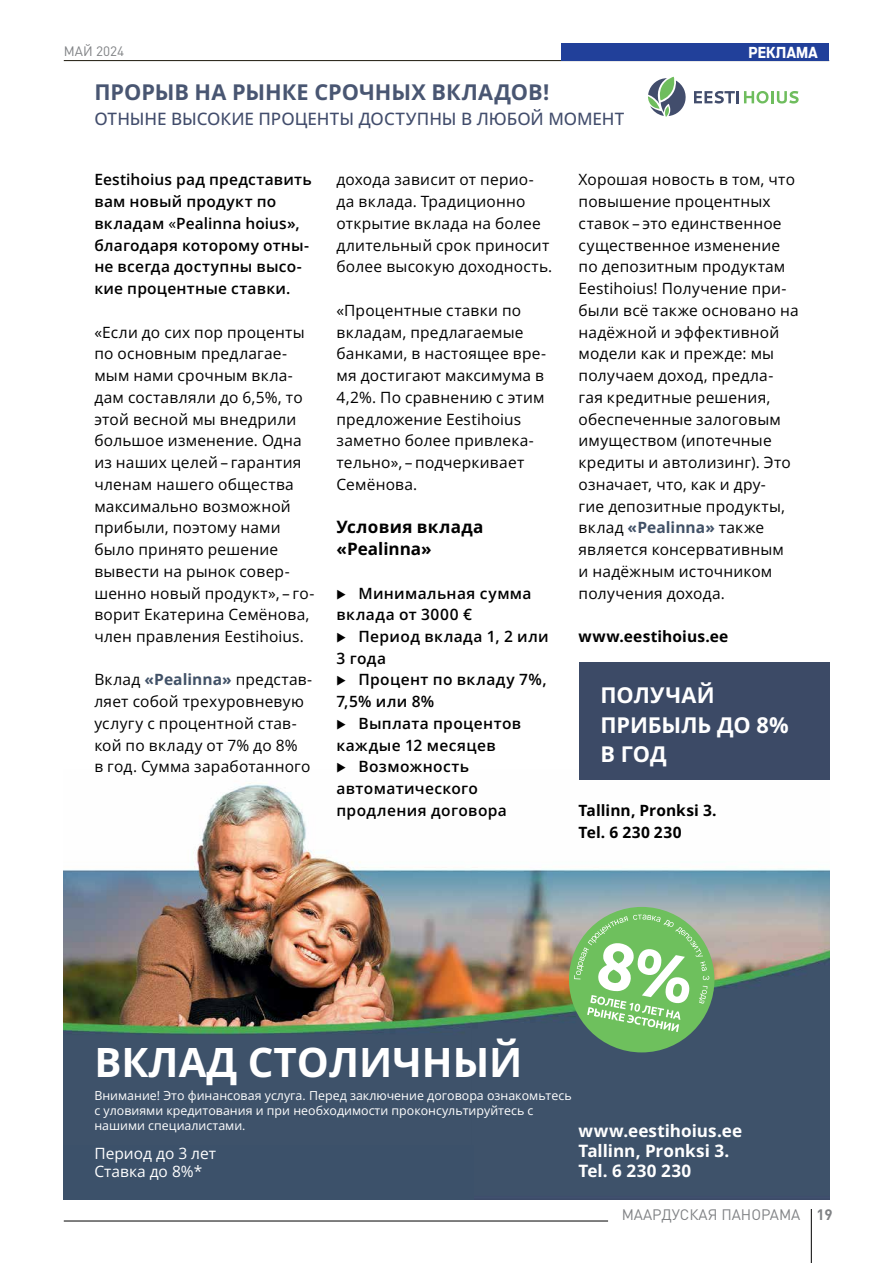
<style>
.page{position:relative;width:893px;height:1263px;background:#fff}
.page>*{position:absolute;margin:0;border:0;box-sizing:border-box;transform-origin:0 0}
.t1{font:700 40.35px "Open Sans";color:#fff}
.t2{font:700 21.75px "Open Sans";letter-spacing:-.005em;color:#495672}
.t3{font:700 21.75px/29.5px "Open Sans";letter-spacing:-.005em;color:#fff}
.t4{font:700 17.1px/20.2px "Open Sans";color:#fff}
.t5{font:500 17.1px "Open Sans";letter-spacing:-.005em;color:#424d6c}
.t6{font:700 17.1px/21.8px "Open Sans";letter-spacing:.01em;color:#000}
.t7{font:15.6px/21.8px "Open Sans";letter-spacing:.01em;color:#000}
.t8{font:600 15.6px/21.8px "Open Sans";letter-spacing:.02em;color:#000}
.t9{font:700 15.6px/21.8px "Open Sans";letter-spacing:.005em;color:#000}
.t10{font:15.6px/18.6px "Open Sans";color:#fff}
.t11{font:15px "DIN Pro";color:#808285}
.t12{font:700 15px "Ford Antenna Cond";color:#fff}
.t13{font:13.5px "DIN Pro";color:#808285}
.t14{font:12.45px/14.9px "Open Sans";color:#fff}
.s1{color:#21409a}
.s2{font-weight:400}
.s3{font-weight:700;color:#415167}
.s4{font-family:"Proxima Nova";font-weight:400}
.s5{font-weight:700}
</style>
<div class="page">
<hr style="left:64px;top:1221px;width:544px;height:1px;background:#000">
<hr style="left:811px;top:1209px;width:1px;height:54px;background:#000">
<hr style="left:64px;top:60px;width:765px;height:1px;background:#1c180b">
<img style="left:64px;top:783px;width:765px;height:416px">
<svg style="left:648px;top:77px;width:38px;height:40px"></svg>
<svg style="left:694px;top:91px;width:105px;height:13px"></svg>
<div style="left:569px;top:907px;width:145px;height:145px;background:#6ec05d;border-radius:50%"></div>
<div style="left:578px;top:662px;width:251px;height:118px;background:#3c4a66"></div>
<svg style="left:574px;top:914px;width:135px;height:118px"></svg>
<div style="left:561px;top:44px;width:268px;height:17px;background:#21409a"></div>
<p class="t13" style="left:64px;top:42px;width:62px">МАЙ 2024</p>
<h2 class="t2" style="left:94px;top:77px;width:456px">ПРОРЫВ НА РЫНКЕ СРОЧНЫХ ВКЛАДОВ!</h2>
<p class="t5" style="left:94px;top:107px;width:531px">ОТНЫНЕ ВЫСОКИЕ ПРОЦЕНТЫ ДОСТУПНЫ В ЛЮБОЙ МОМЕНТ</p>
<p class="t12" style="left:748px;top:39px;width:82px">РЕКЛАМА<span class="s1">Ф</span></p>
<p class="t8" style="left:94px;top:169px;width:219px">Eestihoius рад представить вам новый продукт по вкладам <span class="s2">«</span>Pealinna hoius», благодаря которому отны&shy;не всегда доступны высо&shy;кие процентные ставки.</p>
<p class="t7" style="left:94px;top:321px;width:222px">«Если до сих пор проценты по основным предлагае&shy;мым нами срочным вкла&shy;дам составляли до 6,5%, то этой весной мы внедрили большое изменение. Одна из наших целей – гарантия членам нашего общества максимально возможной прибыли, поэтому нами было принято решение вывести на рынок совер&shy;шенно новый продукт», – го&shy;ворит Екатерина Семёнова, член правления Eestihoius.</p>
<p class="t7" style="left:94px;top:668px;width:219px">Вклад <span class="s3">«Pealinna»</span> представ&shy;ляет собой трехуровневую услугу с процентной став&shy;кой по вкладу от 7% до 8%<br>в год. Сумма заработанного</p>
<p class="t7" style="left:336px;top:168px;width:217px">дохода зависит от перио&shy;да вклада. Традиционно открытие вклада на более длительный срок приносит более высокую доходность.</p>
<p class="t7" style="left:336px;top:299px;width:211px">«Процентные ставки по вкладам, предлагаемые банками, в настоящее вре&shy;мя достигают максимума в<br>4,2%. По сравнению с этим предложение Eestihoius заметно более привлека&shy;тельно», – подчеркивает<br>Семёнова.</p>
<p class="t6" style="left:336px;top:516px;width:149px">Условия вклада «Pealinna»</p>
<p class="t8" style="left:336px;top:582px;width:214px"><span class="s4">⊲</span> Минимальная сумма вклада от 3000 €<br><span class="s4">⊲</span> Период вклада 1, 2 или<br>3 года<br><span class="s4">⊲</span> Процент по вкладу 7%,<br>7,5% или 8%<br><span class="s4">⊲</span> Выплата процентов каждые 12 месяцев<br><span class="s4">⊲</span> Возможность автоматического продления договора</p>
<p class="t7" style="left:579px;top:168px;width:222px">Хорошая новость в том, что повышение процентных ставок – это единственное существенное изменение по депозитным продуктам<br>Eestihoius! Получение при&shy;были всё также основано на надёжной и эффективной модели как и прежде: мы получаем доход, предла&shy;гая кредитные решения, обеспеченные залоговым имуществом (ипотечные кредиты и автолизинг). Это означает, что, как и дру-<br>гие депозитные продукты, вклад <span class="s3">«Pealinna»</span> также является консервативным<br>и надёжным источником получения дохода.</p>
<p class="t9" style="left:579px;top:625px;width:151px">www.eestihoius.ee</p>
<h2 class="t3" style="left:601px;top:680px;width:190px">ПОЛУЧАЙ<br>ПРИБЫЛЬ ДО 8%<br>В ГОД</h2>
<p class="t9" style="left:579px;top:799px;width:140px">Tallinn, Pronksi 3.<br>Tel. 6 230 230</p>
<h1 class="t1" style="left:94px;top:1034px;width:430px">ВКЛАД СТОЛИЧНЫЙ</h1>
<p class="t14" style="left:94px;top:1088px;width:479px">Внимание! Это финансовая услуга. Перед заключение договора ознакомьтесь с уловиями кредитования и при необходимости проконсультируйтесь с нашими специалистами.</p>
<p class="t10" style="left:94px;top:1143px;width:123px">Период до 3 лет<br>Ставка до 8%*</p>
<p class="t4" style="left:578px;top:1120px;width:165px">www.eestihoius.ee<br>Tallinn, Pronksi 3.<br>Tel. 6 230 230</p>
<p class="t11" style="left:622px;top:1205px;width:212px">МААРДУСКАЯ ПАНОРАМА <span class="s5">19</span></p>
</div>
